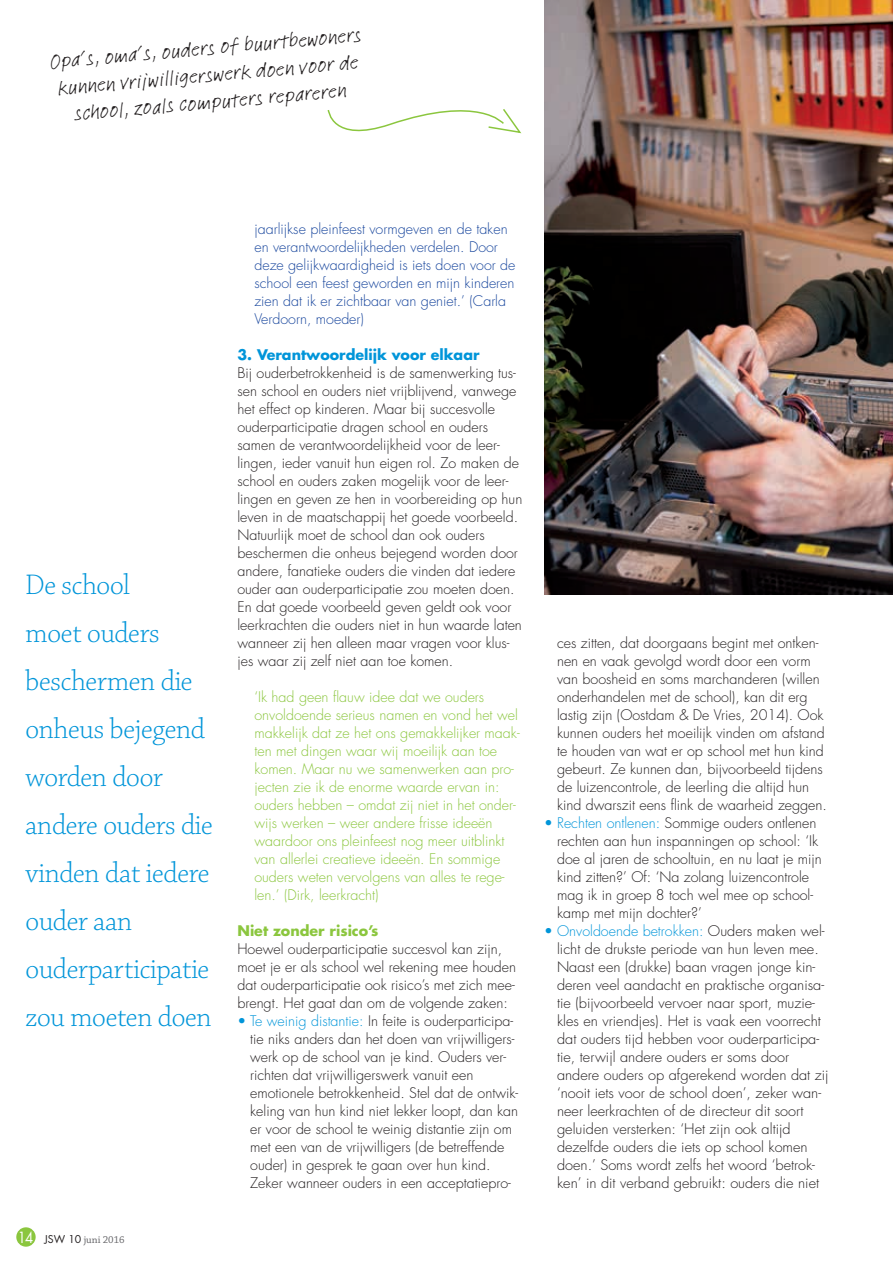
<style>
.page{position:relative;width:893px;height:1263px;background:#fff}
.page>*{position:absolute;margin:0;border:0;box-sizing:border-box;transform-origin:0 0}
.t1{font:30px/48px "Chaparral Pro Light Subh";letter-spacing:-.005em;color:#0095d9}
.t2{font:21px/27px "Linotype Feltpen";color:#231f20;text-align:center}
.t3{font:300 14.25px/18px "Futura Std";color:#231f20}
.t4{font:300 14.25px/18px "Futura Std";color:#8bc63e}
.t5{font:300 14.25px/18px "Futura Std";color:#18469d}
.t6{font:700 14.25px "Futura Std";color:#0095d9}
.t7{font:700 14.25px "Futura Std";color:#8bc63e}
.t8{font:10.5px "Chaparral Pro";color:#636366}
.s1{font-family:"Futura Std";font-size:15px;color:#fff}
.s2{font-family:"Futura Std";color:#231f20}
.s3{font-style:italic}
.s4{color:#0095d9}
</style>
<div class="page">
<img style="left:544px;top:0;width:349px;height:594px">
<svg style="left:327px;top:109px;width:195px;height:25px"></svg>
<div style="left:16px;top:1227px;width:20px;height:20px;background:#8bc63e;border-radius:50%"></div>
<h2 class="t2" style="left:49px;top:48px;width:314px;rotate:-5deg">Opa’s, oma’s, ouders of buurtbewoners kunnen vrijwilligerswerk doen voor de school, zoals computers repareren</h2>
<h1 class="t1" style="left:26px;top:562px;width:189px">De school<br>moet ouders beschermen die onheus bejegend worden door andere ouders die vinden dat iedere ouder aan ouderparticipatie zou moeten doen</h1>
<p class="t8" style="left:18px;top:1234px;width:109px"><span class="s1">14</span> <span class="s2">JSW 10</span> juni 2016</p>
<p class="t5" style="left:254px;top:220px;width:262px">jaarlijkse pleinfeest vormgeven en de taken en verantwoordelijkheden verdelen. Door deze gelijkwaardigheid is iets doen voor de school een feest geworden en mijn kinderen zien dat ik er zichtbaar van geniet.’ (Carla Verdoorn, moeder)</p>
<p class="t6" style="left:237px;top:345px;width:244px">3. Verantwoordelijk voor elkaar</p>
<p class="t3" style="left:237px;top:364px;width:286px">Bij ouderbetrokkenheid is de samenwerking tus&shy;sen school en ouders niet vrijblijvend, vanwege het effect op kinderen. Maar bij succesvolle ouderparticipatie dragen school en ouders samen de verantwoordelijkheid voor de leer&shy;lingen, ieder vanuit hun eigen rol<span class="s3">.</span> Zo maken de school en ouders zaken mogelijk voor de leer&shy;lingen en geven ze hen in voorbereiding op hun leven in de maatschappij het goede voorbeeld.<br>Natuurlijk moet de school dan ook ouders beschermen die onheus bejegend worden door andere, fanatieke ouders die vinden dat iedere ouder aan ouderparticipatie zou moeten doen.<br>En dat goede voorbeeld geven geldt ook voor leerkrachten die ouders niet in hun waarde laten wanneer zij hen alleen maar vragen voor klus&shy;jes waar zij zelf niet aan toe komen.</p>
<p class="t4" style="left:254px;top:688px;width:267px">‘Ik had geen flauw idee dat we ouders onvoldoende serieus namen en vond het wel makkelijk dat ze het ons gemakkelijker maak&shy;ten met dingen waar wij moeilijk aan toe komen. Maar nu we samenwerken aan pro&shy;jecten zie ik de enorme waarde ervan in: ouders hebben – omdat zij niet in het onder&shy;wijs werken – weer andere frisse ideeën waardoor ons pleinfeest nog meer uitblinkt van allerlei creatieve ideeën. En sommige ouders weten vervolgens van alles te rege&shy;len.’ (Dirk, leerkracht)</p>
<p class="t7" style="left:237px;top:921px;width:143px">Niet zonder risico’s</p>
<p class="t3" style="left:237px;top:940px;width:280px">Hoewel ouderparticipatie succesvol kan zijn, moet je er als school wel rekening mee houden dat ouderparticipatie ook risico’s met zich mee&shy;brengt. Het gaat dan om de volgende zaken:</p>
<p class="t3" style="left:250px;top:1012px;width:269px;text-indent:-13px"><span class="s4">• Te weinig distantie:</span> In feite is ouderparticipa&shy;tie niks anders dan het doen van vrijwilligers&shy;werk op de school van je kind. Ouders ver&shy;richten dat vrijwilligerswerk vanuit een emotionele betrokkenheid. Stel dat de ontwik&shy;keling van hun kind niet lekker loopt, dan kan er voor de school te weinig distantie zijn om met een van de vrijwilligers (de betreffende ouder) in gesprek te gaan over hun kind.<br>Zeker wanneer ouders in een acceptatiepro-</p>
<p class="t3" style="left:557px;top:634px;width:271px">ces zitten, dat doorgaans begint met ontken&shy;nen en vaak gevolgd wordt door een vorm van boosheid en soms marchanderen (willen onderhandelen met de school), kan dit erg lastig zijn (Oostdam &amp; De Vries, 2014). Ook kunnen ouders het moeilijk vinden om afstand te houden van wat er op school met hun kind gebeurt. Ze kunnen dan, bijvoorbeeld tijdens de luizencontrole, de leerling die altijd hun kind dwarszit eens flink de waarheid zeggen.</p>
<p class="t3" style="left:557px;top:814px;width:266px;text-indent:-13px"><span class="s4">• Rechten ontlenen:</span> Sommige ouders ontlenen rechten aan hun inspanningen op school: ‘Ik doe al jaren de schooltuin, en nu laat je mijn kind zitten?’ Of: ‘Na zolang luizencontrole mag ik in groep 8 toch wel mee op school&shy;kamp met mijn dochter?’</p>
<p class="t3" style="left:557px;top:922px;width:273px;text-indent:-13px"><span class="s4">• Onvoldoende betrokken:</span> Ouders maken wel&shy;licht de drukste periode van hun leven mee.<br>Naast een (drukke) baan vragen jonge kin&shy;deren veel aandacht en praktische organisa&shy;tie (bijvoorbeeld vervoer naar sport, muzie&shy;kles en vriendjes). Het is vaak een voorrecht dat ouders tijd hebben voor ouderparticipa&shy;tie, terwijl andere ouders er soms door andere ouders op afgerekend worden dat zij ‘nooit iets voor de school doen’, zeker wan&shy;neer leerkrachten of de directeur dit soort geluiden versterken: ‘Het zijn ook altijd dezelfde ouders die iets op school komen doen.’ Soms wordt zelfs het woord ‘betrok&shy;ken’ in dit verband gebruikt: ouders die niet</p>
</div>
